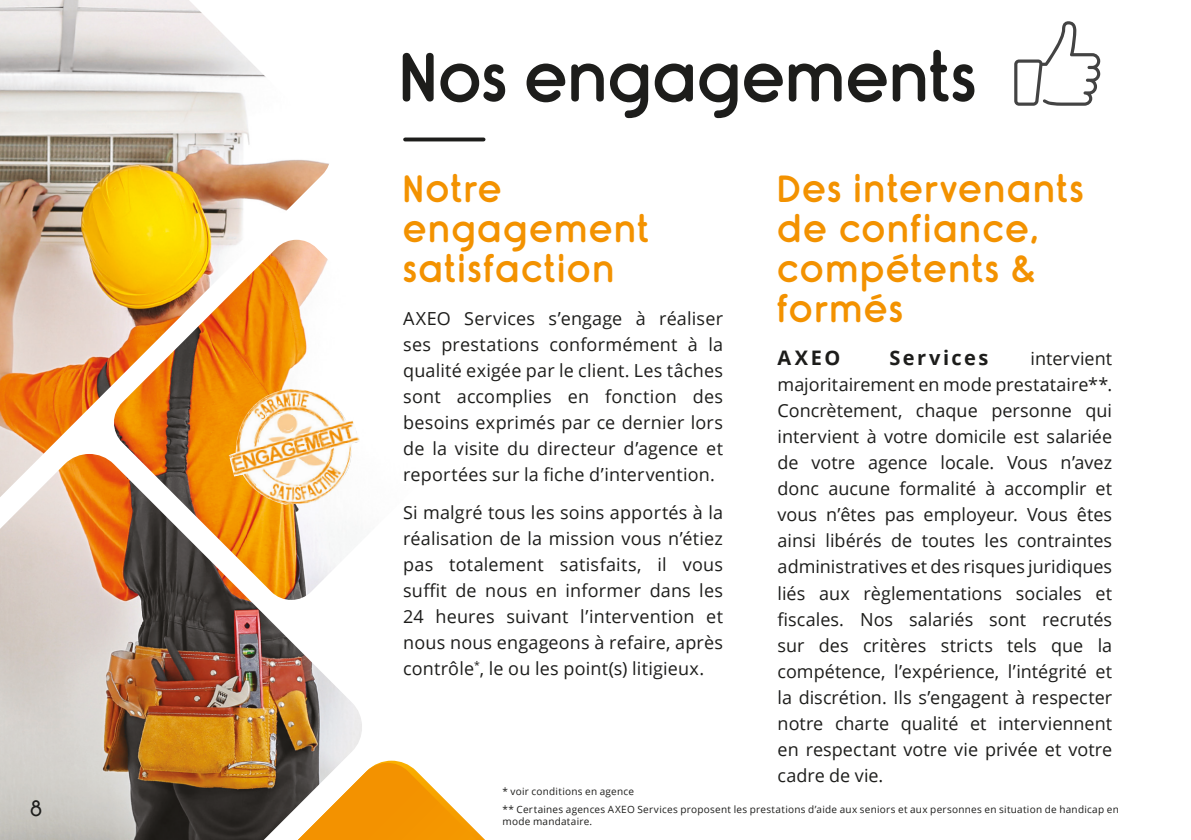
<style>
.page{position:relative;width:1191px;height:840px;background:#fff}
.page>*{position:absolute;margin:0;border:0;box-sizing:border-box;transform-origin:0 0}
.Titre{font:65.8px "Rimouski Sb";letter-spacing:.02em;color:#1d1d1b}
.Sous-titre{font:36px/40px "Rimouski Sb";letter-spacing:.06em;color:#f39200}
.t1{font:22px "Rimouski";color:#1d1d1b}
.Texte_courant{font:700 20px "Open Sans";letter-spacing:.125em;color:#1d1d1b}
.Texte_courant-2{font:18px/26px "Open Sans";letter-spacing:.01em;color:#1d1d1b;text-align:justify}
.Texte_courant-3{font:10px/12px "Open Sans";letter-spacing:.025em;color:#1d1d1b}
</style>
<div class="page">
<svg style="left:365px;top:760px;width:119px;height:79px"></svg>
<img style="left:0;top:497px;width:365px;height:342px">
<img style="left:111px;top:438px;width:254px;height:164px">
<img style="left:0;top:0;width:329px;height:497px">
<svg style="left:1014px;top:21px;width:86px;height:85px"></svg>
<svg style="left:405px;top:137px;width:78px;height:4px"></svg>
<img style="left:228px;top:388px;width:131px;height:116px">
<p class="t1" style="left:30px;top:796px;width:14px">8</p>
<p class="Titre" style="left:399px;top:39px;width:578px">Nos engagements</p>
<p class="Sous-titre" style="left:403px;top:169px;width:247px">Notre engagement satisfaction</p>
<p class="Texte_courant-2" style="left:403px;top:305px;width:321px">AXEO Services s’engage à réaliser ses prestations conformément à la qualité exigée par le client. Les tâches sont accomplies en fonction des besoins exprimés par ce dernier lors de la visite du directeur d’agence et reportées sur la fiche d’intervention.</p>
<p class="Texte_courant-2" style="left:403px;top:498px;width:321px">Si malgré tous les soins apportés à la réalisation de la mission vous n’étiez pas totalement satisfaits, il vous suffit de nous en informer dans les 24 heures suivant l’intervention et nous nous engageons à refaire, après contrôle<sup>*</sup>, le ou les point(s) litigieux.</p>
<p class="Sous-titre" style="left:777px;top:169px;width:307px">Des intervenants de confiance, compétents &amp; formés</p>
<p class="Texte_courant" style="left:777px;top:343px;width:64px">AXEO</p>
<p class="Texte_courant" style="left:889px;top:343px;width:100px">Services</p>
<p class="Texte_courant-2" style="left:777px;top:345px;width:336px;text-indent:253px">intervient majoritairement en mode prestataire**.<br>Concrètement, chaque personne qui intervient à votre domicile est salariée de votre agence locale. Vous n’avez donc aucune formalité à accomplir et vous n’êtes pas employeur. Vous êtes ainsi libérés de toutes les contraintes administratives et des risques juridiques liés aux règlementations sociales et fiscales. Nos salariés sont recrutés sur des critères stricts tels que la compétence, l’expérience, l’intégrité et la discrétion. Ils s’engagent à respecter notre charte qualité et interviennent en respectant votre vie privée et votre cadre de vie.</p>
<p class="Texte_courant-3" style="left:502px;top:785px;width:133px">* voir conditions en agence</p>
<p class="Texte_courant-3" style="left:502px;top:802px;width:618px">** Certaines agences AXEO Services proposent les prestations d’aide aux seniors et aux personnes en situation de handicap en mode mandataire.</p>
</div>
